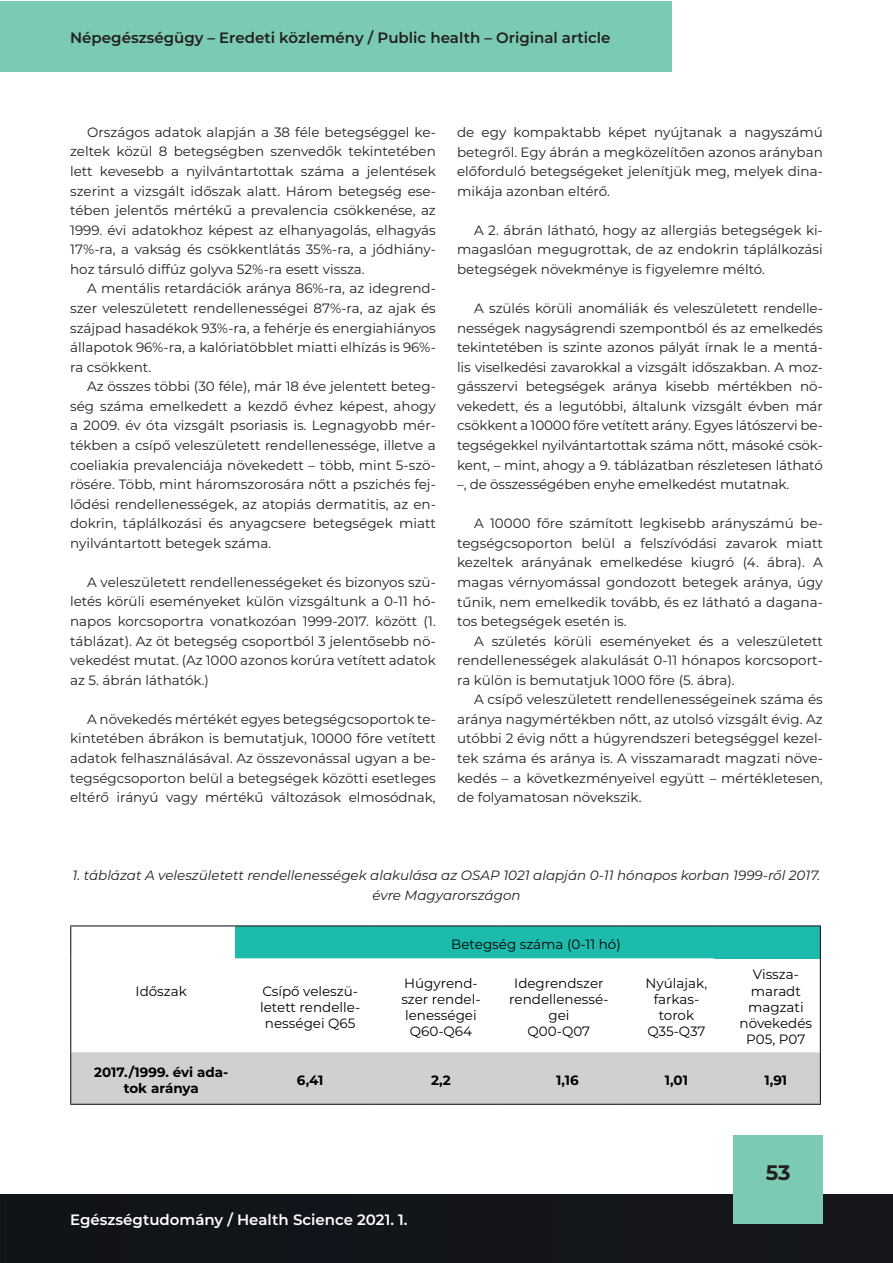
<style>
.page{position:relative;width:893px;height:1263px;background:#fff}
.page>*{position:absolute;margin:0;border:0;box-sizing:border-box;transform-origin:0 0}
.t1{font:700 21px "Montserrat";color:#231f20}
.t2{font:600 15px "Montserrat";color:#231f20}
.t3{font:600 15px "Montserrat";color:#fff}
.t4{font:13.5px/19.5px "Montserrat";color:#231f20;text-align:justify}
.t5{font:13.5px/16.2px "Montserrat";color:#000001;text-align:center}
.t6{font:italic 13.5px/19.5px "Montserrat";color:#231f20;text-align:center}
.t7{font:700 13.5px/16.2px "Montserrat";color:#000001;text-align:center}
</style>
<div class="page">
<div style="left:0;top:1195px;width:893px;height:68px;background:#12151b"></div>
<div style="left:733px;top:1135px;width:90px;height:89px;background:#7acab4"></div>
<div style="left:0;top:1px;width:672px;height:70px;background:#7acab4"></div>
<div style="left:235px;top:926px;width:585px;height:32px;background:#1dbbac"></div>
<svg style="left:71px;top:958px;width:749px;height:146px"></svg>
<hr style="left:70px;top:925px;width:165px;height:1px;background:#231f20">
<hr style="left:70px;top:926px;width:1px;height:32px;background:#231f20">
<hr style="left:70px;top:958px;width:1px;height:94px;background:#231f20">
<hr style="left:235px;top:925px;width:134px;height:1px;background:#231f20">
<hr style="left:369px;top:925px;width:127px;height:1px;background:#231f20">
<hr style="left:496px;top:925px;width:126px;height:1px;background:#231f20">
<hr style="left:622px;top:925px;width:92px;height:1px;background:#231f20">
<hr style="left:714px;top:925px;width:107px;height:1px;background:#231f20">
<hr style="left:820px;top:926px;width:1px;height:32px;background:#231f20">
<hr style="left:820px;top:958px;width:1px;height:94px;background:#231f20">
<hr style="left:70px;top:1052px;width:1px;height:52px;background:#231f20">
<hr style="left:820px;top:1052px;width:1px;height:52px;background:#231f20">
<hr style="left:70px;top:1104px;width:165px;height:1px;background:#231f20">
<hr style="left:235px;top:1104px;width:134px;height:1px;background:#231f20">
<hr style="left:369px;top:1104px;width:127px;height:1px;background:#231f20">
<hr style="left:496px;top:1104px;width:126px;height:1px;background:#231f20">
<hr style="left:622px;top:1104px;width:92px;height:1px;background:#231f20">
<hr style="left:714px;top:1104px;width:107px;height:1px;background:#231f20">
<p class="t2" style="left:70px;top:27px;width:542px">Népegészségügy – Eredeti közlemény / Public health – Original article</p>
<p class="t4" style="left:70px;top:122px;width:367px;text-indent:17px">Országos adatok alapján a 38 féle betegséggel ke&shy;zeltek közül 8 betegségben szenvedők tekintetében lett kevesebb a nyilvántartottak száma a jelentések szerint a vizsgált időszak alatt. Három betegség ese&shy;tében jelentős mértékű a prevalencia csökkenése, az 1999. évi adatokhoz képest az elhanyagolás, elhagyás 17%-ra, a vakság és csökkentlátás 35%-ra, a jódhiány&shy;hoz társuló diffúz golyva 52%-ra esett vissza.</p>
<p class="t4" style="left:70px;top:278px;width:367px;text-indent:17px">A mentális retardációk aránya 86%-ra, az idegrend&shy;szer veleszületett rendellenességei 87%-ra, az ajak és szájpad hasadékok 93%-ra, a fehérje és energiahiányos állapotok 96%-ra, a kalóriatöbblet miatti elhízás is 96%- ra csökkent.</p>
<p class="t4" style="left:70px;top:376px;width:367px;text-indent:17px">Az összes többi (30 féle), már 18 éve jelentett beteg&shy;ség száma emelkedett a kezdő évhez képest, ahogy a 2009. év óta vizsgált psoriasis is. Legnagyobb mér&shy;tékben a csípő veleszületett rendellenessége, illetve a coeliakia prevalenciája növekedett – több, mint 5-szö&shy;rösére. Több, mint háromszorosára nőtt a pszichés fej&shy;lődési rendellenességek, az atopiás dermatitis, az en&shy;dokrin, táplálkozási és anyagcsere betegségek miatt nyilvántartott betegek száma.</p>
<p class="t4" style="left:70px;top:572px;width:367px;text-indent:17px">A veleszületett rendellenességeket és bizonyos szü&shy;letés körüli eseményeket külön vizsgáltunk a 0-11 hó&shy;napos korcsoportra vonatkozóan 1999-2017. között (1. táblázat). Az öt betegség csoportból 3 jelentősebb nö&shy;vekedést mutat. (Az 1000 azonos korúra vetített adatok az 5. ábrán láthatók.)</p>
<p class="t4" style="left:70px;top:709px;width:367px;text-indent:17px">A növekedés mértékét egyes betegségcsoportok te&shy;kintetében ábrákon is bemutatjuk, 10000 főre vetített adatok felhasználásával. Az összevonással ugyan a be&shy;tegségcsoporton belül a betegségek közötti esetleges eltérő irányú vagy mértékű változások elmosódnak,</p>
<p class="t4" style="left:457px;top:122px;width:367px">de egy kompaktabb képet nyújtanak a nagyszámú betegről. Egy ábrán a megközelítően azonos arányban előforduló betegségeket jelenítjük meg, melyek dina&shy;mikája azonban eltérő.</p>
<p class="t4" style="left:457px;top:220px;width:367px;text-indent:17px">A 2. ábrán látható, hogy az allergiás betegségek ki&shy;magaslóan megugrottak, de az endokrin táplálkozási betegségek növekménye is figyelemre méltó.</p>
<p class="t4" style="left:457px;top:298px;width:367px;text-indent:17px">A szülés körüli anomáliák és veleszületett rendelle&shy;nességek nagyságrendi szempontból és az emelkedés tekintetében is szinte azonos pályát írnak le a mentá&shy;lis viselkedési zavarokkal a vizsgált időszakban. A moz&shy;gásszervi betegségek aránya kisebb mértékben nö&shy;vekedett, és a legutóbbi, általunk vizsgált évben már csökkent a 10000 főre vetített arány. Egyes látószervi be&shy;tegségekkel nyilvántartottak száma nőtt, másoké csök&shy;kent, – mint, ahogy a 9. táblázatban részletesen látható –, de összességében enyhe emelkedést mutatnak.</p>
<p class="t4" style="left:457px;top:513px;width:367px;text-indent:17px">A 10000 főre számított legkisebb arányszámú be&shy;tegségcsoporton belül a felszívódási zavarok miatt kezeltek arányának emelkedése kiugró (4. ábra). A magas vérnyomással gondozott betegek aránya, úgy tűnik, nem emelkedik tovább, és ez látható a dagana&shy;tos betegségek esetén is.</p>
<p class="t4" style="left:457px;top:631px;width:367px;text-indent:17px">A születés körüli eseményeket és a veleszületett rendellenességek alakulását 0-11 hónapos korcsoport&shy;ra külön is bemutatjuk 1000 főre (5. ábra).</p>
<p class="t4" style="left:457px;top:689px;width:367px;text-indent:17px">A csípő veleszületett rendellenességeinek száma és aránya nagymértékben nőtt, az utolsó vizsgált évig. Az utóbbi 2 évig nőtt a húgyrendszeri betegséggel kezel&shy;tek száma és aránya is. A visszamaradt magzati növe&shy;kedés – a következményeivel együtt – mértékletesen, de folyamatosan növekszik.</p>
<p class="t6" style="left:73px;top:865px;width:749px">1. táblázat A veleszületett rendellenességek alakulása az OSAP 1021 alapján 0-11 hónapos korban 1999-ről 2017. évre Magyarországon</p>
<p class="t5" style="left:136px;top:982px;width:53px">Időszak</p>
<p class="t5" style="left:451px;top:935px;width:171px">Betegség száma (0-11 hó)</p>
<p class="t5" style="left:260px;top:982px;width:102px">Csípő veleszü&shy;letett rendelle&shy;nességei Q65</p>
<p class="t5" style="left:401px;top:974px;width:81px">Húgyrend&shy;szer rendel&shy;lenességei<br>Q60-Q64</p>
<p class="t5" style="left:509px;top:974px;width:101px">Idegrendszer rendellenessé&shy;gei<br>Q00-Q07</p>
<p class="t5" style="left:646px;top:974px;width:63px">Nyúlajak, farkas&shy;torok<br>Q35-Q37</p>
<p class="t5" style="left:740px;top:966px;width:74px">Vissza&shy;maradt magzati növekedés<br>P05, P07</p>
<p class="t7" style="left:94px;top:1063px;width:136px">2017./1999. évi ada&shy;tok aránya</p>
<p class="t7" style="left:297px;top:1071px;width:28px">6,41</p>
<p class="t7" style="left:431px;top:1071px;width:21px">2,2</p>
<p class="t7" style="left:556px;top:1071px;width:24px">1,16</p>
<p class="t7" style="left:665px;top:1071px;width:25px">1,01</p>
<p class="t7" style="left:764px;top:1071px;width:24px">1,91</p>
<p class="t3" style="left:70px;top:1209px;width:339px">Egészségtudomány / Health Science 2021. 1.</p>
<h1 class="t1" style="left:766px;top:1157px;width:26px">53</h1>
</div>
